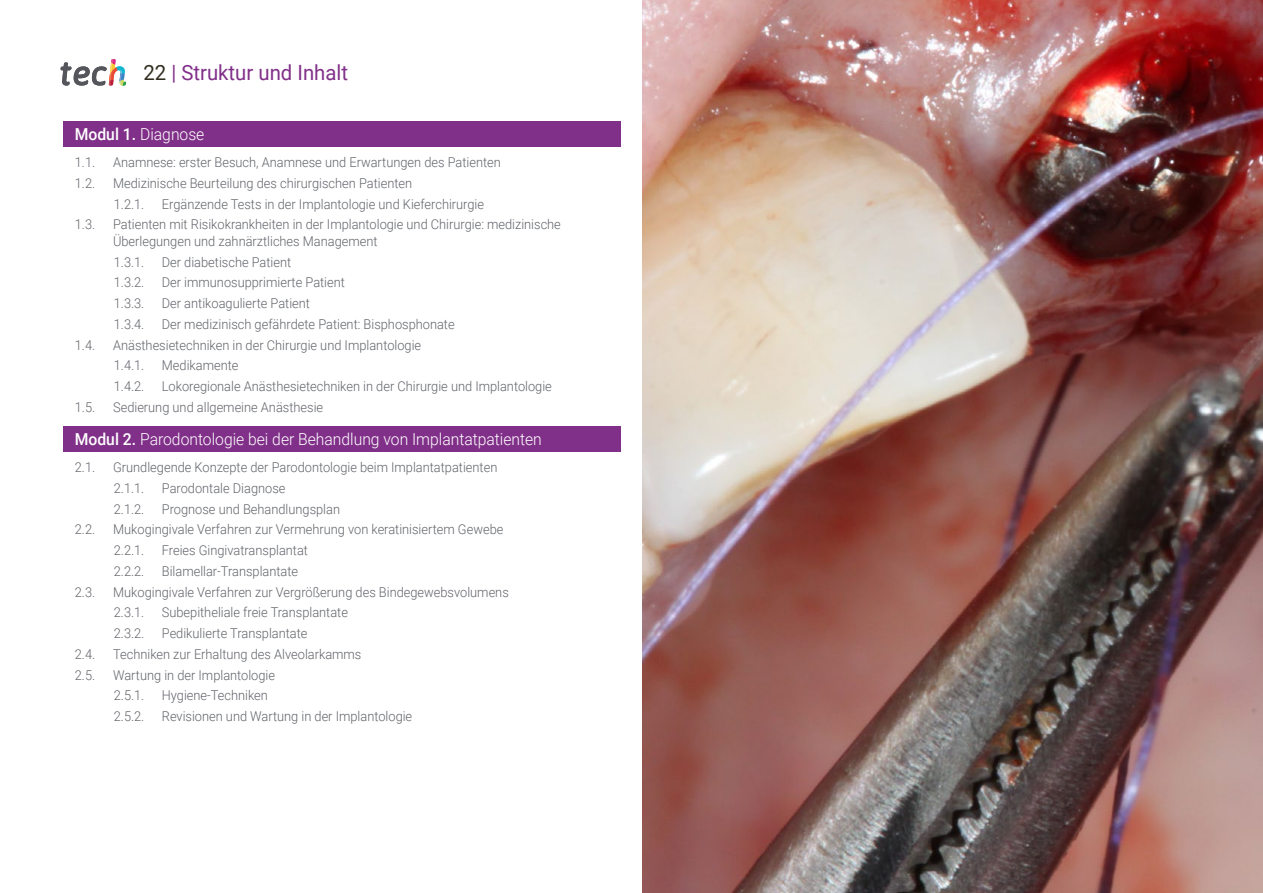
<style>
.page{position:relative;width:1263px;height:893px;background:#fff}
.page>*{position:absolute;margin:0;border:0;box-sizing:border-box;transform-origin:0 0}
.t1{font:21px "Roboto";color:#813089}
.t2{font:300 16.5px "Roboto";color:#fff;scale:.95 1}
.t3{font:300 13.5px/20.7px "Roboto";color:#61646a;scale:.95 1}
.s1{color:#312e20}
.s2{font-weight:500}
</style>
<div class="page">
<div style="left:64px;top:121px;width:557px;height:25px;background:#813089"></div>
<div style="left:64px;top:426px;width:557px;height:25px;background:#813089"></div>
<img style="left:642px;top:0;width:621px;height:893px">
<svg style="left:61px;top:59px;width:65px;height:27px"></svg>
<h1 class="t1" style="left:144px;top:57px;width:206px"><span class="s1">22</span> | Struktur und Inhalt</h1>
<p class="t2" style="left:75px;top:123px;width:138px"><span class="s2">Modul 1.</span> Diagnose</p>
<p class="t3" style="left:75px;top:151px;width:23px">1.1.</p>
<p class="t3" style="left:113px;top:151px;width:410px">Anamnese: erster Besuch, Anamnese und Erwartungen des Patienten</p>
<p class="t3" style="left:75px;top:172px;width:23px">1.2.</p>
<p class="t3" style="left:113px;top:172px;width:316px">Medizinische Beurteilung des chirurgischen Patienten<br>1.2.1.</p>
<p class="t3" style="left:162px;top:193px;width:341px">Ergänzende Tests in der Implantologie und Kieferchirurgie</p>
<p class="t3" style="left:75px;top:214px;width:23px">1.3.</p>
<p class="t3" style="left:113px;top:216px;width:473px;line-height:16.5px">Patienten mit Risikokrankheiten in der Implantologie und Chirurgie: medizinische<br>Überlegungen und zahnärztliches Management</p>
<p class="t3" style="left:114px;top:251px;width:34px">1.3.1.</p>
<p class="t3" style="left:162px;top:251px;width:138px">Der diabetische Patient</p>
<p class="t3" style="left:114px;top:272px;width:34px">1.3.2.</p>
<p class="t3" style="left:162px;top:272px;width:194px">Der immunosupprimierte Patient</p>
<p class="t3" style="left:114px;top:292px;width:34px">1.3.3.</p>
<p class="t3" style="left:162px;top:292px;width:158px">Der antikoagulierte Patient</p>
<p class="t3" style="left:114px;top:313px;width:34px">1.3.4.</p>
<p class="t3" style="left:162px;top:313px;width:310px">Der medizinisch gefährdete Patient: Bisphosphonate</p>
<p class="t3" style="left:75px;top:334px;width:23px">1.4.</p>
<p class="t3" style="left:113px;top:334px;width:326px">Anästhesietechniken in der Chirurgie und Implantologie<br>1.4.1.</p>
<p class="t3" style="left:162px;top:355px;width:82px">Medikamente</p>
<p class="t3" style="left:114px;top:375px;width:34px">1.4.2.</p>
<p class="t3" style="left:162px;top:375px;width:412px">Lokoregionale Anästhesietechniken in der Chirurgie und Implantologie</p>
<p class="t3" style="left:75px;top:396px;width:23px">1.5.</p>
<p class="t3" style="left:113px;top:396px;width:223px">Sedierung und allgemeine Anästhesie</p>
<p class="t2" style="left:75px;top:428px;width:493px"><span class="s2">Modul 2.</span> Parodontologie bei der Behandlung von Implantatpatienten</p>
<p class="t3" style="left:75px;top:456px;width:23px">2.1.</p>
<p class="t3" style="left:113px;top:456px;width:406px">Grundlegende Konzepte der Parodontologie beim Implantatpatienten<br>2.1.1.</p>
<p class="t3" style="left:162px;top:477px;width:132px">Parodontale Diagnose</p>
<p class="t3" style="left:114px;top:498px;width:34px">2.1.2.</p>
<p class="t3" style="left:162px;top:498px;width:189px">Prognose und Behandlungsplan</p>
<p class="t3" style="left:75px;top:519px;width:23px">2.2.</p>
<p class="t3" style="left:113px;top:519px;width:412px">Mukogingivale Verfahren zur Vermehrung von keratinisiertem Gewebe<br>2.2.1.</p>
<p class="t3" style="left:162px;top:539px;width:155px">Freies Gingivatransplantat</p>
<p class="t3" style="left:114px;top:560px;width:34px">2.2.2.</p>
<p class="t3" style="left:162px;top:560px;width:145px">Bilamellar-Transplantate</p>
<p class="t3" style="left:75px;top:581px;width:23px">2.3.</p>
<p class="t3" style="left:113px;top:581px;width:418px">Mukogingivale Verfahren zur Vergrößerung des Bindegewebsvolumens<br>2.3.1.</p>
<p class="t3" style="left:162px;top:602px;width:197px">Subepitheliale freie Transplantate</p>
<p class="t3" style="left:114px;top:622px;width:34px">2.3.2.</p>
<p class="t3" style="left:162px;top:622px;width:155px">Pedikulierte Transplantate</p>
<p class="t3" style="left:75px;top:643px;width:23px">2.4.</p>
<p class="t3" style="left:113px;top:643px;width:263px">Techniken zur Erhaltung des Alveolarkamms</p>
<p class="t3" style="left:75px;top:664px;width:23px">2.5.</p>
<p class="t3" style="left:113px;top:664px;width:172px">Wartung in der Implantologie<br>2.5.1.</p>
<p class="t3" style="left:162px;top:685px;width:113px">Hygiene-Techniken</p>
<p class="t3" style="left:114px;top:705px;width:34px">2.5.2.</p>
<p class="t3" style="left:162px;top:705px;width:265px">Revisionen und Wartung in der Implantologie</p>
</div>
